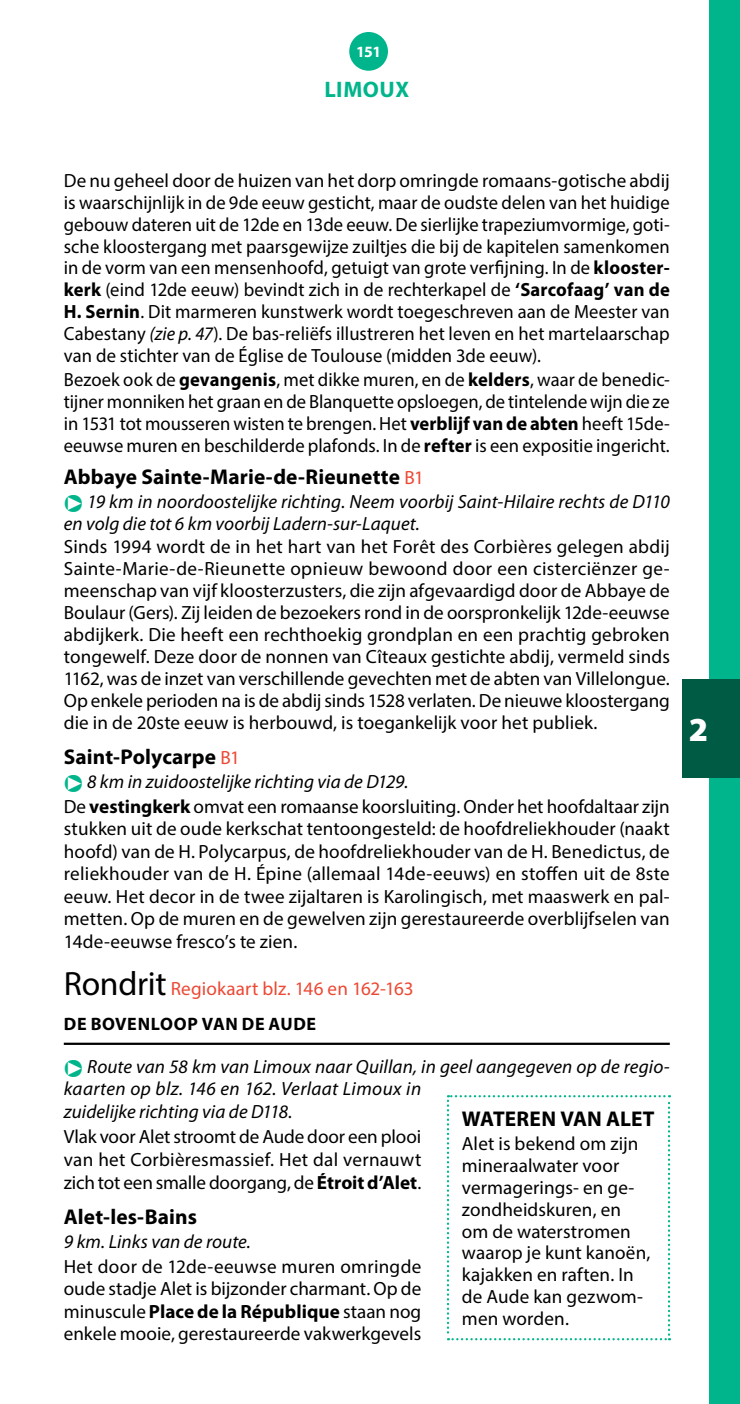
<style>
.page{position:relative;width:740px;height:1404px;background:#fff}
.page>*{position:absolute;margin:0;border:0;box-sizing:border-box;transform-origin:0 0}
.t1{font:900 33.75px "Myriad Pro";color:#fff}
.t2{font:700 22.5px "Myriad Pro";letter-spacing:.025em;color:#00b58b}
.t3{font:700 21.38px "Myriad Pro";letter-spacing:.005em;color:#000}
.t4{font:19.12px/21.8px "Myriad Pro";letter-spacing:.005em;color:#000;text-align:justify}
.t5{font:italic 19.12px/22.5px "Myriad Pro";letter-spacing:.005em;color:#000}
.t6{font:19.12px "Myriad Pro";letter-spacing:.005em;color:#ec4833}
.t7{font:700 18px "Myriad Pro";letter-spacing:.035em;color:#000}
.t8{font:700 15.75px "Myriad Pro";color:#fff}
.s1{font-weight:700}
.s2{font-style:italic}
.s3{font-weight:400;font-size:19.12px;color:#ec4833}
.s4{font-family:"Michelin";font-style:normal;color:#00b58b}
.s5{font-family:"Michelin";color:#00b58b}
.s6{font-size:33.75px;color:#000}
</style>
<div class="page">
<div style="left:709px;top:0;width:31px;height:1403px;background:#00b58b"></div>
<div style="left:349px;top:32px;width:39px;height:39px;background:#00b58b;border-radius:50%"></div>
<div style="left:682px;top:679px;width:58px;height:99px;background:#005b44"></div>
<hr style="left:64px;top:1042px;width:606px;height:2px;background:#000">
<svg style="left:447px;top:1095px;width:223px;height:245px"></svg>
<p class="t8" style="left:356px;top:42px;width:27px">151</p>
<p class="t2" style="left:324px;top:75px;width:86px">LIMOUX</p>
<p class="t4" style="left:64px;top:169px;width:607px">De nu geheel door de huizen van het dorp omringde romaans-gotische abdij is waarschijnlijk in de 9de eeuw gesticht, maar de oudste delen van het huidige gebouw dateren uit de 12de en 13de eeuw. De sierlijke trapeziumvormige, goti&shy;sche kloostergang met paarsgewijze zuiltjes die bij de kapitelen samenkomen in de vorm van een mensenhoofd, getuigt van grote verfijning. In de <span class="s1">klooster&shy;kerk</span> (eind 12de eeuw) bevindt zich in de rechterkapel de <span class="s1">‘Sarcofaag’ van de H. Sernin</span>. Dit marmeren kunstwerk wordt toegeschreven aan de Meester van Cabestany <span class="s2">(zie p. 47</span>). De bas-reliëfs illustreren het leven en het martelaarschap van de stichter van de Église de Toulouse (midden 3de eeuw).</p>
<p class="t4" style="left:64px;top:368px;width:607px">Bezoek ook de <span class="s1">gevangenis</span>, met dikke muren, en de <span class="s1">kelders</span>, waar de benedic&shy;tijner monniken het graan en de Blanquette opsloegen, de tintelende wijn die ze in 1531 tot mousseren wisten te brengen. Het <span class="s1">verblijf van de abten</span> heeft 15de&shy;eeuwse muren en beschilderde plafonds. In de <span class="s1">refter</span> is een expositie ingericht.</p>
<p class="t3" style="left:64px;top:462px;width:362px">Abbaye Sainte-Marie-de-Rieunette <span class="s3">B1</span></p>
<p class="t5" style="left:64px;top:490px;width:607px;line-height:21.8px"><span class="s4">Ñ</span> 19 km in noordoostelijke richting. Neem voorbij Saint-Hilaire rechts de D110 en volg die tot 6 km voorbij Ladern-sur-Laquet.</p>
<p class="t4" style="left:64px;top:535px;width:607px">Sinds 1994 wordt de in het hart van het Forêt des Corbières gelegen abdij Sainte-Marie-de-Rieunette opnieuw bewoond door een cisterciënzer ge&shy;meenschap van vijf kloosterzusters, die zijn afgevaardigd door de Abbaye de Boulaur (Gers). Zij leiden de bezoekers rond in de oorspronkelijk 12de-eeuwse abdijkerk. Die heeft een rechthoekig grondplan en een prachtig gebroken tongewelf. Deze door de nonnen van Cîteaux gestichte abdij, vermeld sinds 1162, was de inzet van verschillende gevechten met de abten van Villelongue.<br>Op enkele perioden na is de abdij sinds 1528 verlaten. De nieuwe kloostergang die in de 20ste eeuw is herbouwd, is toegankelijk voor het publiek.</p>
<p class="t3" style="left:64px;top:742px;width:178px">Saint-Polycarpe <span class="s3">B1</span></p>
<p class="t4" style="left:64px;top:769px;width:607px;line-height:24.5px"><span class="s5">Ñ</span> <span class="s2">8 km in zuidoostelijke richting via de D129.<br></span>De <span class="s1">vestingkerk</span> omvat een romaanse koorsluiting. Onder het hoofdaltaar zijn</p>
<p class="t4" style="left:64px;top:817px;width:607px;line-height:22.5px">stukken uit de oude kerkschat tentoongesteld: de hoofdreliekhouder (naakt hoofd) van de H. Polycarpus, de hoofdreliekhouder van de H. Benedictus, de reliekhouder van de H. Épine (allemaal 14de-eeuws) en stoffen uit de 8ste eeuw. Het decor in de twee zijaltaren is Karolingisch, met maaswerk en pal&shy;metten. Op de muren en de gewelven zijn gerestaureerde overblijfselen van 14de-eeuwse fresco’s te zien.</p>
<p class="t6" style="left:64px;top:976px;width:351px"><span class="s6">Rondrit</span> Regiokaart blz. 146 en 162-163</p>
<p class="t7" style="left:64px;top:1011px;width:254px">DE BOVENLOOP VAN DE AUDE</p>
<p class="t5" style="left:64px;top:1054px;width:607px"><span class="s4">Ñ</span> Route van 58 km van Limoux naar Quillan, in geel aangegeven op de regio&shy;kaarten op blz. 146 en 162. Verlaat Limoux in<br>zuidelijke richting via de D118.</p>
<p class="t4" style="left:64px;top:1124px;width:359px;line-height:22.9px">Vlak voor Alet stroomt de Aude door een plooi van het Corbièresmassief. Het dal vernauwt zich tot een smalle doorgang, de <span class="s1">Étroit d’Alet</span>.</p>
<p class="t3" style="left:64px;top:1202px;width:135px">Alet-les-Bains</p>
<p class="t5" style="left:64px;top:1229px;width:189px">9 km. Links van de route.</p>
<p class="t4" style="left:64px;top:1254px;width:359px;line-height:22.5px">Het door de 12de-eeuwse muren omringde oude stadje Alet is bijzonder charmant. Op de minuscule <span class="s1">Place de la République</span> staan nog enkele mooie, gerestaureerde vakwerkgevels</p>
<p class="t3" style="left:462px;top:1104px;width:194px">WATEREN VAN ALET</p>
<p class="t4" style="left:462px;top:1131px;width:190px;text-align:left">Alet is bekend om zijn mineraalwater voor vermagerings- en ge&shy;zondheidskuren, en om de waterstromen waarop je kunt kanoën, kajakken en raften. In de Aude kan gezwom&shy;men worden.</p>
<h1 class="t1" style="left:689px;top:707px;width:21px">2</h1>
</div>
